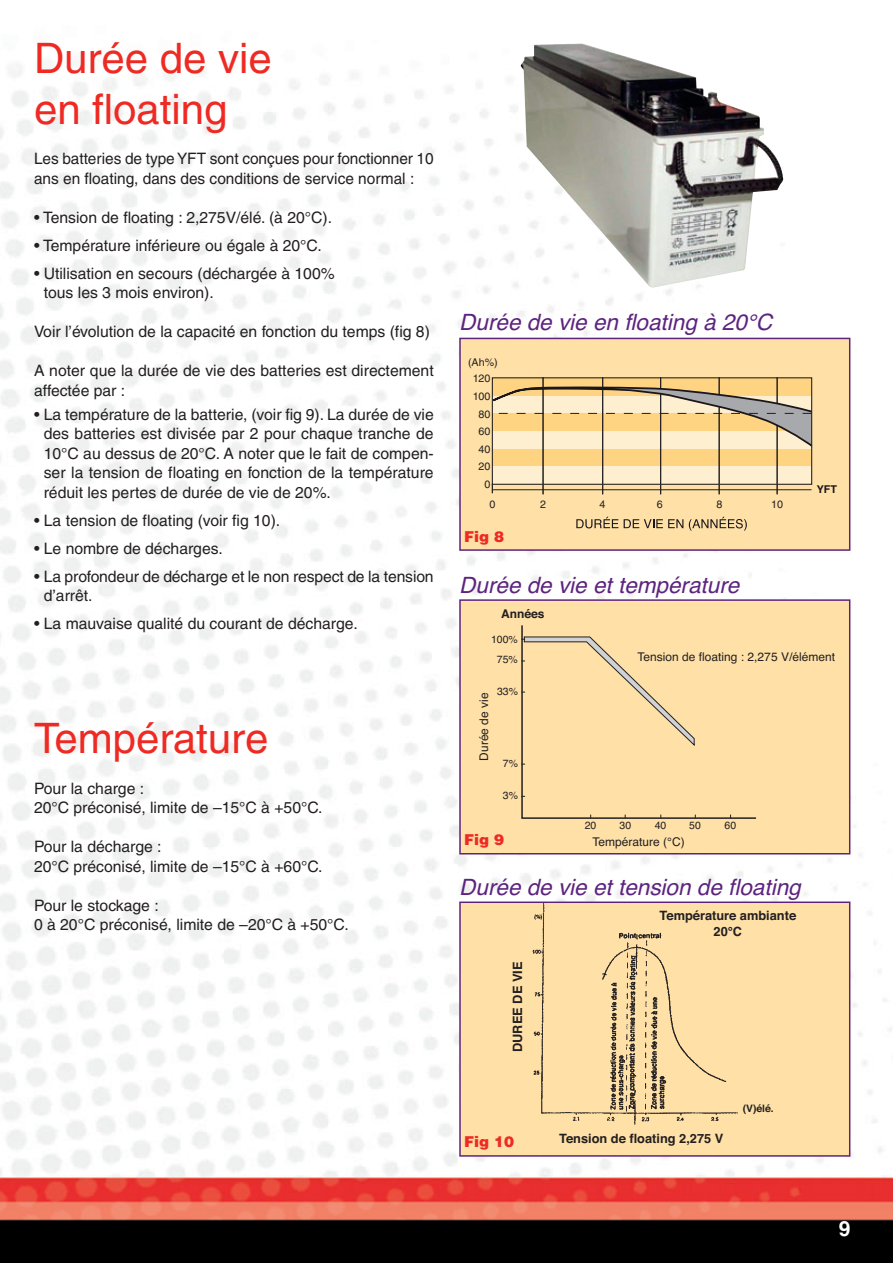
<style>
.page{position:relative;width:893px;height:1263px;background:#fff}
.page>*{position:absolute;margin:0;border:0;box-sizing:border-box;transform-origin:0 0}
.t1{font:42px/51px "Helvetica";color:#ee2a23}
.t2{font:italic 22.5px "Helvetica";color:#5d237f}
.t3{font:700 21px "Helvetica";color:#fff}
.t4{font:15.75px/19.5px "Helvetica";color:#231f20}
.t5{font:900 15px "Helvetica";color:#ee2a23}
.t6{font:700 12.75px/15.5px "Helvetica";color:#231f20;text-align:center}
.t7{font:12px "Helvetica";color:#231f20}
.t8{font:700 12px "Helvetica";color:#231f20}
.t9{font:10.65px/17.4px "Helvetica";color:#231f20;text-align:center}
.t10{font:700 10.65px "Helvetica";color:#1a161a}
.t11{font:10.5px/20.7px "Helvetica";color:#231f20;text-align:center}
.t12{font:700 10.2px "Helvetica";color:#231f20}
</style>
<div class="page">
<img style="left:0;top:65px;width:893px;height:1198px">
<div style="left:461px;top:903px;width:388px;height:252px;background:#ffe1a8"></div>
<img style="left:532px;top:904px;width:206px;height:221px">
<div style="left:459px;top:901px;width:391px;height:256px;border:2px solid #5d237f"></div>
<div style="left:461px;top:601px;width:388px;height:252px;background:#ffe1a8"></div>
<svg style="left:521px;top:625px;width:236px;height:194px"></svg>
<svg style="left:521px;top:637px;width:173px;height:109px"></svg>
<div style="left:459px;top:599px;width:391px;height:255px;border:2px solid #5d237f"></div>
<div style="left:461px;top:339px;width:388px;height:210px;background:#ffe1a8"></div>
<div style="left:493px;top:378px;width:318px;height:18px;background:#fed482"></div>
<div style="left:493px;top:449px;width:318px;height:17px;background:#fed482"></div>
<div style="left:493px;top:466px;width:318px;height:18px;background:#feefd0"></div>
<hr style="left:543px;top:377px;width:1px;height:107px;background:#231f20">
<hr style="left:602px;top:377px;width:1px;height:107px;background:#231f20">
<hr style="left:660px;top:377px;width:1px;height:107px;background:#231f20">
<hr style="left:719px;top:377px;width:1px;height:107px;background:#231f20">
<hr style="left:777px;top:377px;width:1px;height:107px;background:#231f20">
<div style="left:492px;top:377px;width:320px;height:108px;border:1px solid #231f20"></div>
<hr style="left:492px;top:489px;width:319px;height:1px;background:#231f20">
<svg style="left:492px;top:385px;width:321px;height:64px;background:#e2cca1"></svg>
<svg style="left:576px;top:517px;width:42px;height:11px"></svg>
<svg style="left:624px;top:519px;width:59px;height:9px"></svg>
<svg style="left:689px;top:517px;width:58px;height:14px"></svg>
<div style="left:459px;top:338px;width:391px;height:213px;border:2px solid #5d237f"></div>
<img style="left:520px;top:43px;width:263px;height:245px">
<h1 class="t1" style="left:34px;top:36px;width:239px">Durée de vie en floating</h1>
<p class="t4" style="left:34px;top:151px;width:401px">Les batteries de type YFT sont conçues pour fonctionner 10 ans en floating, dans des conditions de service normal :</p>
<p class="t4" style="left:34px;top:209px;width:300px">• Tension de floating : 2,275V/élé. (à 20°C).</p>
<p class="t4" style="left:34px;top:237px;width:289px">• Température inférieure ou égale à 20°C.</p>
<p class="t4" style="left:44px;top:265px;width:293px;text-indent:-10px">• Utilisation en secours (déchargée à 100% tous les 3 mois environ).</p>
<p class="t4" style="left:34px;top:324px;width:397px">Voir l’évolution de la capacité en fonction du temps (fig 8)</p>
<p class="t4" style="left:34px;top:363px;width:401px">A noter que la durée de vie des batteries est directement affectée par :</p>
<p class="t4" style="left:44px;top:406px;width:391px;text-align:justify;text-indent:-10px">• La température de la batterie, (voir fig 9). La durée de vie des batteries est divisée par 2 pour chaque tranche de 10°C au dessus de 20°C. A noter que le fait de compen&shy;ser la tension de floating en fonction de la température réduit les pertes de durée de vie de 20%.</p>
<p class="t4" style="left:34px;top:512px;width:248px">• La tension de floating (voir fig 10).</p>
<p class="t4" style="left:34px;top:540px;width:190px">• Le nombre de décharges.</p>
<p class="t4" style="left:44px;top:568px;width:391px;text-indent:-10px">• La profondeur de décharge et le non respect de la tension d’arrêt.</p>
<p class="t4" style="left:34px;top:615px;width:325px">• La mauvaise qualité du courant de décharge.</p>
<h1 class="t1" style="left:34px;top:717px;width:236px">Température</h1>
<p class="t4" style="left:34px;top:780px;width:290px">Pour la charge :<br>20°C préconisé, limite de –15°C à +50°C.</p>
<p class="t4" style="left:34px;top:838px;width:290px">Pour la décharge :<br>20°C préconisé, limite de –15°C à +60°C.</p>
<p class="t4" style="left:34px;top:897px;width:316px">Pour le stockage :<br>0 à 20°C préconisé, limite de –20°C à +50°C.</p>
<h2 class="t2" style="left:459px;top:313px;width:314px">Durée de vie en floating à 20°C</h2>
<p class="t9" style="left:468px;top:354px;width:31px">(Ah%)</p>
<p class="t9" style="left:473px;top:389px;width:19px">100</p>
<p class="t9" style="left:473px;top:371px;width:19px">120</p>
<p class="t9" style="left:479px;top:407px;width:13px">80<br>60<br>40<br>20<br>0</p>
<p class="t9" style="left:489px;top:496px;width:7px">0</p>
<p class="t5" style="left:464px;top:531px;width:41px">Fig 8</p>
<p class="t9" style="left:540px;top:496px;width:7px">2</p>
<p class="t9" style="left:599px;top:496px;width:7px">4</p>
<p class="t9" style="left:657px;top:496px;width:7px">6</p>
<p class="t9" style="left:716px;top:496px;width:7px">8</p>
<p class="t9" style="left:771px;top:496px;width:13px">10</p>
<h2 class="t2" style="left:459px;top:576px;width:282px">Durée de vie et température</h2>
<p class="t8" style="left:501px;top:609px;width:45px">Années</p>
<p class="t10" style="left:817px;top:486px;width:22px">YFT</p>
<p class="t11" style="left:491px;top:629px;width:28px">100%<br>75%</p>
<p class="t7" style="left:480px;top:761px;width:70px;rotate:-90deg">Durée de vie</p>
<p class="t11" style="left:497px;top:682px;width:23px">33%</p>
<p class="t11" style="left:503px;top:754px;width:17px">7%</p>
<p class="t11" style="left:503px;top:786px;width:17px">3%</p>
<p class="t5" style="left:464px;top:834px;width:41px">Fig 9</p>
<p class="t7" style="left:638px;top:652px;width:199px">Tension de floating : 2,275 V/élément</p>
<p class="t11" style="left:585px;top:816px;width:13px">20</p>
<p class="t11" style="left:620px;top:816px;width:13px">30</p>
<p class="t11" style="left:655px;top:816px;width:13px">40</p>
<p class="t11" style="left:689px;top:816px;width:13px">50</p>
<p class="t11" style="left:725px;top:816px;width:13px">60</p>
<p class="t7" style="left:592px;top:837px;width:94px">Température (°C)</p>
<h2 class="t2" style="left:459px;top:879px;width:343px">Durée de vie et tension de floating</h2>
<p class="t6" style="left:511px;top:1052px;width:92px;rotate:-90deg">DUREE DE VIE</p>
<p class="t5" style="left:464px;top:1136px;width:51px">Fig 10</p>
<p class="t6" style="left:660px;top:909px;width:138px">Température ambiante<br>20°C</p>
<p class="t6" style="left:559px;top:1132px;width:166px">Tension de floating 2,275 V</p>
<p class="t12" style="left:743px;top:1104px;width:32px">(V)élé.</p>
<h3 class="t3" style="left:839px;top:1221px;width:13px">9</h3>
</div>
